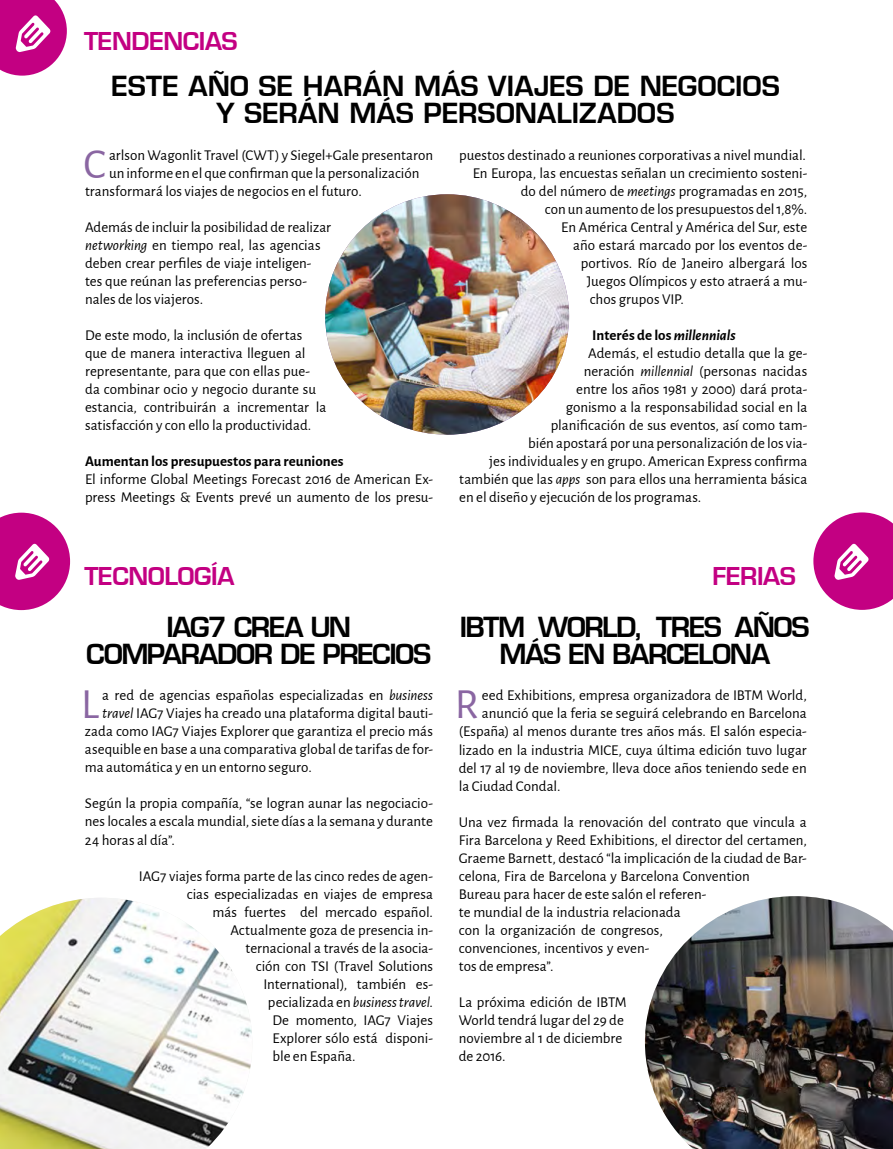
<style>
.page{position:relative;width:893px;height:1149px;background:#fff}
.page>*{position:absolute;margin:0;border:0;box-sizing:border-box;transform-origin:0 0}
.t1{font:43.05px "Alegreya Sans";color:#8a66a2}
.t2{font:700 27px/27px "Euromode";color:#000;text-align:center}
.t3{font:700 27px/27px "Euromode";letter-spacing:-.04em;color:#000;text-align:center}
.t4{font:700 27px/27px "Euromode";letter-spacing:-.06em;color:#000;text-align:center}
.t5{font:700 24px "Euromode";letter-spacing:-.02em;color:#c30082}
.t6{font:15px/18px "Alegreya Sans";color:#000}
.t7{font:700 15px "Alegreya Sans";color:#000}
.s1{font-style:italic}
</style>
<div class="page">
<svg style="left:0;top:0;width:67px;height:76px"></svg>
<img style="left:0;top:898px;width:252px;height:250px">
<img style="left:325px;top:194px;width:244px;height:240px">
<svg style="left:0;top:512px;width:70px;height:98px"></svg>
<svg style="left:813px;top:512px;width:80px;height:97px"></svg>
<img style="left:645px;top:896px;width:248px;height:252px">
<h3 class="t5" style="left:84px;top:26px;width:155px">TENDENCIAS</h3>
<h2 class="t2" style="left:111px;top:72px;width:670px">ESTE AÑO SE HARÁN MÁS VIAJES DE NEGOCIOS<br>Y SERÁN MÁS PERSONALIZADOS</h2>
<p class="t6" style="left:459px;top:145px;width:348px">puestos destinado a reuniones corporativas a nivel mundial.</p>
<p class="t6" style="left:473px;top:163px;width:336px">En Europa, las encuestas señalan un crecimiento sosteni-</p>
<p class="t6" style="left:521px;top:181px;width:288px">do del número de <span class="s1">meetings</span> programadas en 2015,</p>
<p class="t6" style="left:545px;top:199px;width:264px">con un aumento de los presupuestos del 1,8%.</p>
<p class="t6" style="left:561px;top:217px;width:248px">En América Central y América del Sur, este</p>
<p class="t6" style="left:573px;top:235px;width:236px">año estará marcado por los eventos de-</p>
<p class="t6" style="left:581px;top:253px;width:228px">portivos. Río de Janeiro albergará los</p>
<p class="t6" style="left:587px;top:271px;width:222px">Juegos Olímpicos y esto atraerá a mu-</p>
<p class="t6" style="left:590px;top:289px;width:96px">chos grupos VIP.</p>
<p class="t7" style="left:592px;top:324px;width:145px">Interés de los <span class="s1">millennials</span></p>
<p class="t6" style="left:588px;top:343px;width:220px">Además, el estudio detalla que la ge-</p>
<p class="t6" style="left:584px;top:361px;width:225px">neración <span class="s1">millennial</span> (personas nacidas</p>
<p class="t6" style="left:576px;top:379px;width:232px">entre los años 1981 y 2000) dará prota-</p>
<p class="t6" style="left:566px;top:397px;width:243px">gonismo a la responsabilidad social en la</p>
<p class="t6" style="left:551px;top:415px;width:258px">planificación de sus eventos, así como tam-</p>
<p class="t6" style="left:528px;top:433px;width:280px">bién apostará por una personalización de los via-</p>
<p class="t6" style="left:489px;top:451px;width:319px">jes individuales y en grupo. American Express confirma</p>
<p class="t6" style="left:459px;top:469px;width:350px">también que las <span class="s1">apps</span> son para ellos una herramienta básica</p>
<p class="t6" style="left:459px;top:487px;width:243px">en el diseño y ejecución de los programas.</p>
<h1 class="t1" style="left:83px;top:134px;width:24px">C</h1>
<p class="t6" style="left:109px;top:145px;width:326px">arlson Wagonlit Travel (CWT) y Siegel+Gale presentaron</p>
<p class="t6" style="left:109px;top:163px;width:312px">un informe en el que confirman que la personalización</p>
<p class="t6" style="left:85px;top:181px;width:278px">transformará los viajes de negocios en el futuro.</p>
<p class="t6" style="left:85px;top:217px;width:248px">Además de incluir la posibilidad de realizar <span class="s1">networking</span> en tiempo real, las agencias deben crear perfiles de viaje inteligen&shy;tes que reúnan las preferencias perso&shy;nales de los viajeros.</p>
<p class="t6" style="left:85px;top:325px;width:243px">De este modo, la inclusión de ofertas que de manera interactiva lleguen al representante, para que con ellas pue&shy;da combinar ocio y negocio durante su estancia, contribuirán a incrementar la satisfacción y con ello la productividad.</p>
<p class="t7" style="left:85px;top:450px;width:260px">Aumentan los presupuestos para reuniones</p>
<p class="t6" style="left:85px;top:469px;width:350px">El informe Global Meetings Forecast 2016 de American Ex&shy;press Meetings &amp; Events prevé un aumento de los presu-</p>
<h3 class="t5" style="left:84px;top:560px;width:152px">TECNOLOGÍA</h3>
<h2 class="t4" style="left:86px;top:612px;width:347px">IAG7 CREA UN<br>COMPARADOR DE PRECIOS</h2>
<h1 class="t1" style="left:81px;top:675px;width:19px">L</h1>
<p class="t6" style="left:102px;top:685px;width:332px">a red de agencias españolas especializadas en <span class="s1">business</span></p>
<p class="t6" style="left:102px;top:703px;width:332px"><span class="s1">travel</span> IAG7 Viajes ha creado una plataforma digital bauti-</p>
<p class="t6" style="left:85px;top:721px;width:350px">zada como IAG7 Viajes Explorer que garantiza el precio más</p>
<p class="t6" style="left:85px;top:739px;width:349px">asequible en base a una comparativa global de tarifas de for-</p>
<p class="t6" style="left:85px;top:757px;width:228px">ma automática y en un entorno seguro.</p>
<p class="t6" style="left:85px;top:793px;width:349px;text-align:justify">Según la propia compañía, “se logran aunar las negociacio&shy;nes locales a escala mundial, siete días a la semana y durante 24 horas al día”.</p>
<p class="t6" style="left:139px;top:865px;width:295px">IAG7 viajes forma parte de las cinco redes de agen-</p>
<p class="t6" style="left:187px;top:883px;width:247px">cias especializadas en viajes de empresa</p>
<p class="t6" style="left:212px;top:901px;width:222px">más fuertes del mercado español.</p>
<p class="t6" style="left:230px;top:919px;width:204px">Actualmente goza de presencia in-</p>
<p class="t6" style="left:245px;top:937px;width:189px">ternacional a través de la asocia-</p>
<p class="t6" style="left:256px;top:955px;width:179px">ción con TSI (Travel Solutions</p>
<p class="t6" style="left:263px;top:973px;width:171px">International), también es-</p>
<p class="t6" style="left:268px;top:991px;width:166px">pecializada en <span class="s1">business travel</span>.</p>
<p class="t6" style="left:272px;top:1009px;width:162px">De momento, IAG7 Viajes</p>
<p class="t6" style="left:272px;top:1027px;width:162px">Explorer sólo está disponi-</p>
<p class="t6" style="left:272px;top:1045px;width:85px">ble en España.</p>
<h3 class="t5" style="left:712px;top:560px;width:85px">FERIAS</h3>
<h2 class="t3" style="left:460px;top:612px;width:351px">IBTM WORLD, TRES AÑOS<br>MÁS EN BARCELONA</h2>
<h1 class="t1" style="left:455px;top:675px;width:25px">R</h1>
<p class="t6" style="left:482px;top:685px;width:326px">eed Exhibitions, empresa organizadora de IBTM World,</p>
<p class="t6" style="left:482px;top:703px;width:326px">anunció que la feria se seguirá celebrando en Barcelona</p>
<p class="t6" style="left:459px;top:721px;width:349px">(España) al menos durante tres años más. El salón especia-</p>
<p class="t6" style="left:459px;top:739px;width:350px">lizado en la industria MICE, cuya última edición tuvo lugar</p>
<p class="t6" style="left:459px;top:757px;width:350px">del 17 al 19 de noviembre, lleva doce años teniendo sede en</p>
<p class="t6" style="left:459px;top:775px;width:103px">la Ciudad Condal.</p>
<p class="t6" style="left:459px;top:811px;width:350px">Una vez firmada la renovación del contrato que vincula a Fira Barcelona y Reed Exhibitions, el director del certamen, Graeme Barnett, destacó “la implicación de la ciudad de Bar&shy;celona, Fira de Barcelona y Barcelona Convention<br>Bureau para hacer de este salón el referen-<br>te mundial de la industria relacionada<br>con la organización de congresos,<br>convenciones, incentivos y even-<br>tos de empresa”.</p>
<p class="t6" style="left:459px;top:991px;width:170px">La próxima edición de IBTM<br>World tendrá lugar del 29 de noviembre al 1 de diciembre de 2016.</p>
</div>
